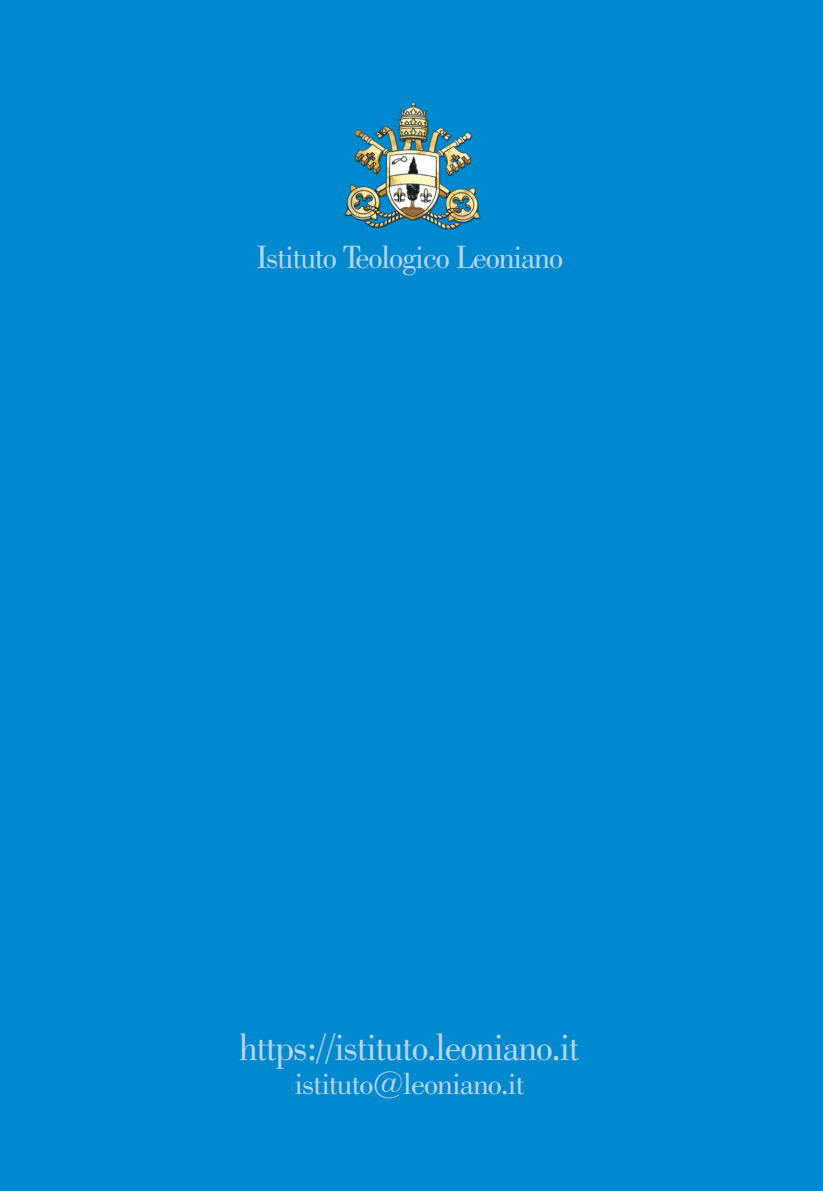
<style>
.page{position:relative;width:823px;height:1191px;background:#fff}
.page>*{position:absolute;margin:0;border:0;box-sizing:border-box;transform-origin:0 0}
.t1{font:40px "Bodoni BT";letter-spacing:-.03em;color:#b9d6ef;scale:.95 1}
.t2{font:33.8px "Bodoni BT";letter-spacing:-.035em;color:#b9d6ef;scale:.95 1}
.t3{font:32px "Bodoni BT";letter-spacing:-.03em;color:#b9d6ef}
</style>
<div class="page">
<div style="left:0;top:0;width:822px;height:1191px;background:#0089cf"></div>
<img style="left:344px;top:102px;width:137px;height:128px">
<p class="t2" style="left:257px;top:246px;width:324px">Istituto Teologico Leoniano</p>
<p class="t1" style="left:239px;top:1033px;width:359px">https://istituto.leoniano.it</p>
<p class="t3" style="left:294px;top:1072px;width:231px">istituto@leoniano.it</p>
</div>
